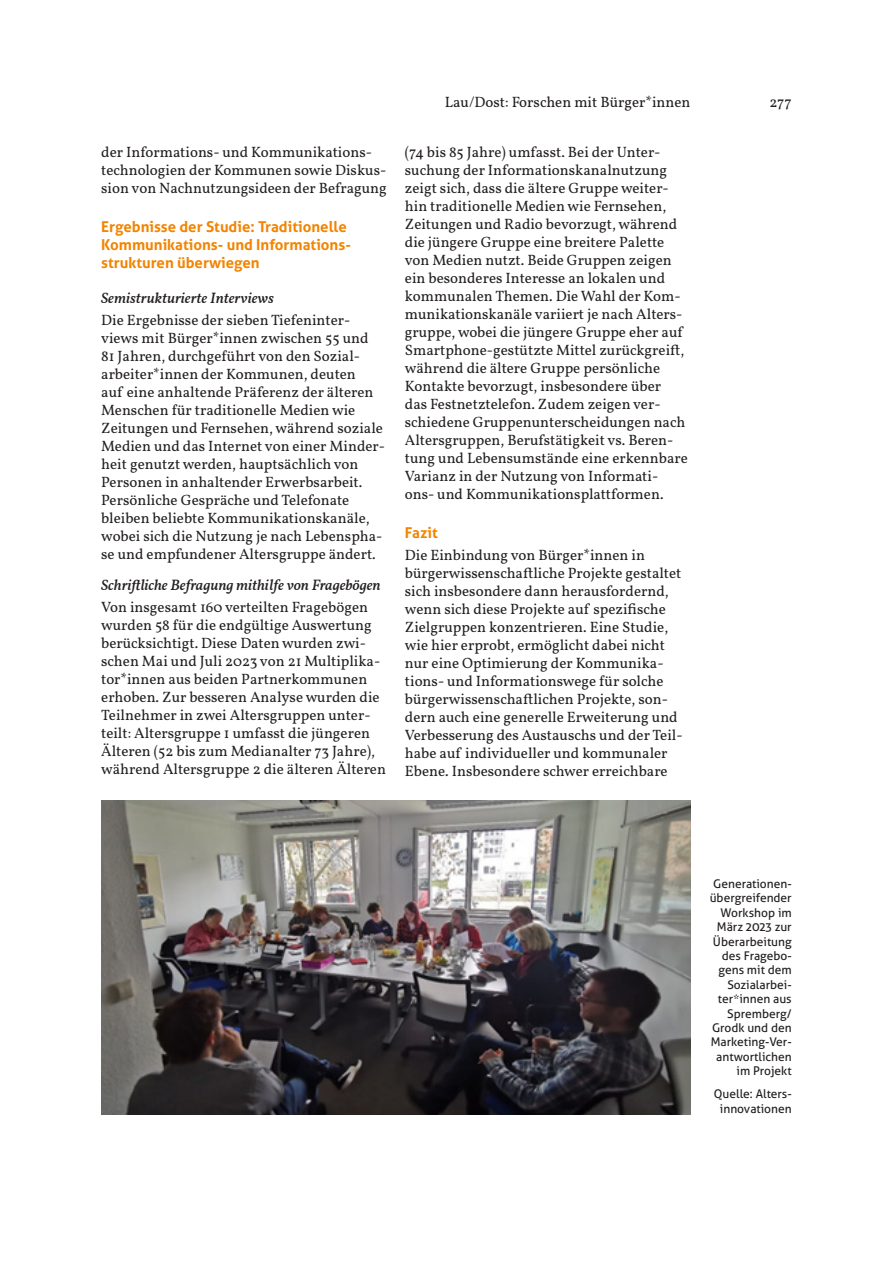
<style>
.page{position:relative;width:893px;height:1263px;background:#fff}
.page>*{position:absolute;margin:0;border:0;box-sizing:border-box;transform-origin:0 0}
.Text{font:15px/18px "Vollkorn";color:#231f20}
.Überschrift_1{font:700 15px/18px "Aller";color:#f28502}
.Überschrift_2{font:italic 500 15px "Vollkorn";color:#231f20}
.Kopfzeile_rechts{font:15px "Vollkorn";color:#231f20}
.Beschriftung_rechts{font:12px/14.4px "Aller";color:#231f20;text-align:right}
</style>
<div class="page">
<img style="left:102px;top:801px;width:588px;height:313px">
<p class="Text" style="left:101px;top:142px;width:287px">der Informations- und Kommunikations&shy;technologien der Kommunen sowie Diskus&shy;sion von Nachnutzungsideen der Befragung</p>
<p class="Überschrift_1" style="left:101px;top:217px;width:251px">Ergebnisse der Studie: Traditionelle<br>Kommunikations- und Informations&shy;strukturen überwiegen</p>
<p class="Überschrift_2" style="left:101px;top:287px;width:174px">Semistrukturierte Interviews</p>
<p class="Text" style="left:101px;top:310px;width:285px">Die Ergebnisse der sieben Tiefeninter&shy;views mit Bürger*innen zwischen 55 und 81 Jahren, durchgeführt von den Sozial&shy;arbeiter*innen der Kommunen, deuten<br>auf eine anhaltende Präferenz der älteren Menschen für traditionelle Medien wie Zeitungen und Fernsehen, während soziale Medien und das Internet von einer Minder&shy;heit genutzt werden, hauptsächlich von Personen in anhaltender Erwerbsarbeit.<br>Persönliche Gespräche und Telefonate bleiben beliebte Kommunikationskanäle, wobei sich die Nutzung je nach Lebenspha&shy;se und empfundener Altersgruppe ändert.</p>
<p class="Überschrift_2" style="left:101px;top:574px;width:281px">Schriftliche Befragung mithilfe von Fragebögen</p>
<p class="Text" style="left:101px;top:597px;width:286px">Von insgesamt 160 verteilten Fragebögen wurden 58 für die endgültige Auswertung berücksichtigt. Diese Daten wurden zwi&shy;schen Mai und Juli 2023 von 21 Multiplika&shy;tor*innen aus beiden Partnerkommunen erhoben. Zur besseren Analyse wurden die Teilnehmer in zwei Altersgruppen unter&shy;teilt: Altersgruppe 1 umfasst die jüngeren Älteren (52 bis zum Medianalter 73 Jahre), während Altersgruppe 2 die älteren Älteren</p>
<p class="Kopfzeile_rechts" style="left:445px;top:91px;width:247px">Lau/Dost: Forschen mit Bürger*innen</p>
<p class="Text" style="left:769px;top:92px;width:24px">277</p>
<p class="Text" style="left:405px;top:142px;width:284px">(74 bis 85 Jahre) umfasst. Bei der Unter&shy;suchung der Informationskanalnutzung zeigt sich, dass die ältere Gruppe weiter&shy;hin traditionelle Medien wie Fernsehen, Zeitungen und Radio bevorzugt, während die jüngere Gruppe eine breitere Palette von Medien nutzt. Beide Gruppen zeigen ein besonderes Interesse an lokalen und kommunalen Themen. Die Wahl der Kom&shy;munikationskanäle variiert je nach Alters&shy;gruppe, wobei die jüngere Gruppe eher auf Smartphone-gestützte Mittel zurückgreift, während die ältere Gruppe persönliche Kontakte bevorzugt, insbesondere über<br>das Festnetztelefon. Zudem zeigen ver&shy;schiedene Gruppenunterscheidungen nach Altersgruppen, Berufstätigkeit vs. Beren&shy;tung und Lebensumstände eine erkennbare Varianz in der Nutzung von Informati&shy;ons- und Kommunikationsplattformen.</p>
<p class="Überschrift_1" style="left:405px;top:523px;width:34px">Fazit</p>
<p class="Text" style="left:405px;top:545px;width:279px">Die Einbindung von Bürger*innen in bürgerwissenschaftliche Projekte gestaltet sich insbesondere dann herausfordernd, wenn sich diese Projekte auf spezifische Zielgruppen konzentrieren. Eine Studie, wie hier erprobt, ermöglicht dabei nicht nur eine Optimierung der Kommunika&shy;tions- und Informationswege für solche bürgerwissenschaftlichen Projekte, son&shy;dern auch eine generelle Erweiterung und Verbesserung des Austauschs und der Teil&shy;habe auf individueller und kommunaler Ebene. Insbesondere schwer erreichbare</p>
<p class="Beschriftung_rechts" style="left:710px;top:876px;width:84px">Generationen&shy;übergreifender<br>Workshop im<br>März 2023 zur<br>Überarbeitung des Fragebo&shy;gens mit dem<br>Sozialarbei&shy;ter*innen aus<br>Spremberg/<br>Grodk und den<br>Marketing-Ver&shy;antwortlichen im Projekt</p>
<p class="Beschriftung_rechts" style="left:714px;top:1087px;width:79px;text-align:center">Quelle: Alters&shy;innovationen</p>
</div>
